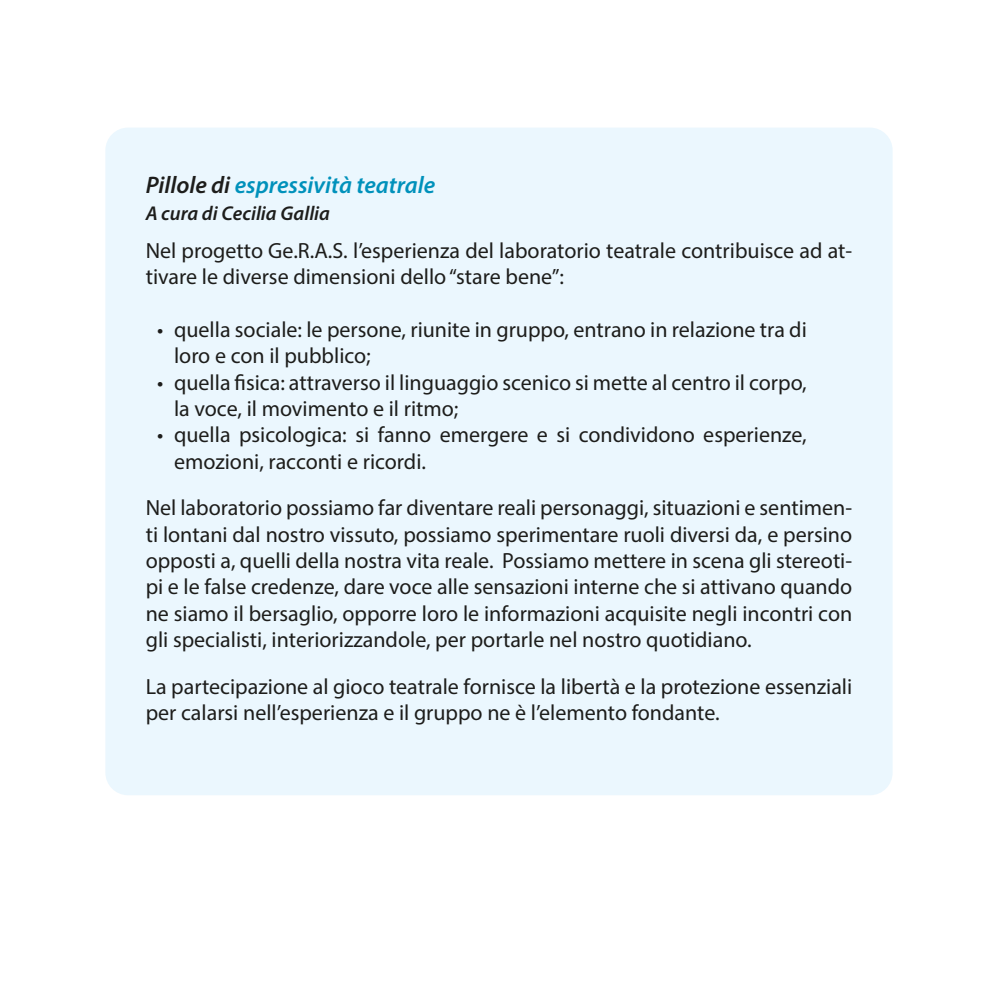
<style>
.page{position:relative;width:998px;height:998px;background:#fff}
.page>*{position:absolute;margin:0;border:0;box-sizing:border-box;transform-origin:0 0}
.t1{font:italic 600 24px "Myriad Pro";color:#0091bb}
.t2{font:22px/26.4px "Myriad Pro";color:#1d1d1b}
.t3{font:italic 600 20px "Myriad Pro";color:#1d1d1b}
.s1{color:#1d1d1b}
</style>
<div class="page">
<div style="left:105px;top:128px;width:787px;height:667px;background:#ebf7fe;border-radius:23px"></div>
<p class="t1" style="left:146px;top:170px;width:291px"><span class="s1">Pillole di</span> espressività teatrale</p>
<p class="t3" style="left:146px;top:200px;width:186px">A cura di Cecilia Gallia</p>
<p class="t2" style="left:146px;top:237px;width:708px">Nel progetto Ge.R.A.S. l’esperienza del laboratorio teatrale contribuisce ad at&shy;tivare le diverse dimensioni dello “stare bene”:</p>
<p class="t2" style="left:174px;top:316px;width:634px;text-indent:-17px">• quella sociale: le persone, riunite in gruppo, entrano in relazione tra di loro e con il pubblico;</p>
<p class="t2" style="left:174px;top:369px;width:634px;text-indent:-17px">• quella fisica: attraverso il linguaggio scenico si mette al centro il corpo, la voce, il movimento e il ritmo;</p>
<p class="t2" style="left:174px;top:421px;width:634px;text-indent:-17px">• quella psicologica: si fanno emergere e si condividono esperienze, emozioni, racconti e ricordi.</p>
<p class="t2" style="left:146px;top:494px;width:708px;text-align:justify">Nel laboratorio possiamo far diventare reali personaggi, situazioni e sentimen&shy;ti lontani dal nostro vissuto, possiamo sperimentare ruoli diversi da, e persino opposti a, quelli della nostra vita reale. Possiamo mettere in scena gli stereoti&shy;pi e le false credenze, dare voce alle sensazioni interne che si attivano quando ne siamo il bersaglio, opporre loro le informazioni acquisite negli incontri con gli specialisti, interiorizzandole, per portarle nel nostro quotidiano.</p>
<p class="t2" style="left:146px;top:673px;width:708px">La partecipazione al gioco teatrale fornisce la libertà e la protezione essenziali per calarsi nell’esperienza e il gruppo ne è l’elemento fondante.</p>
</div>
